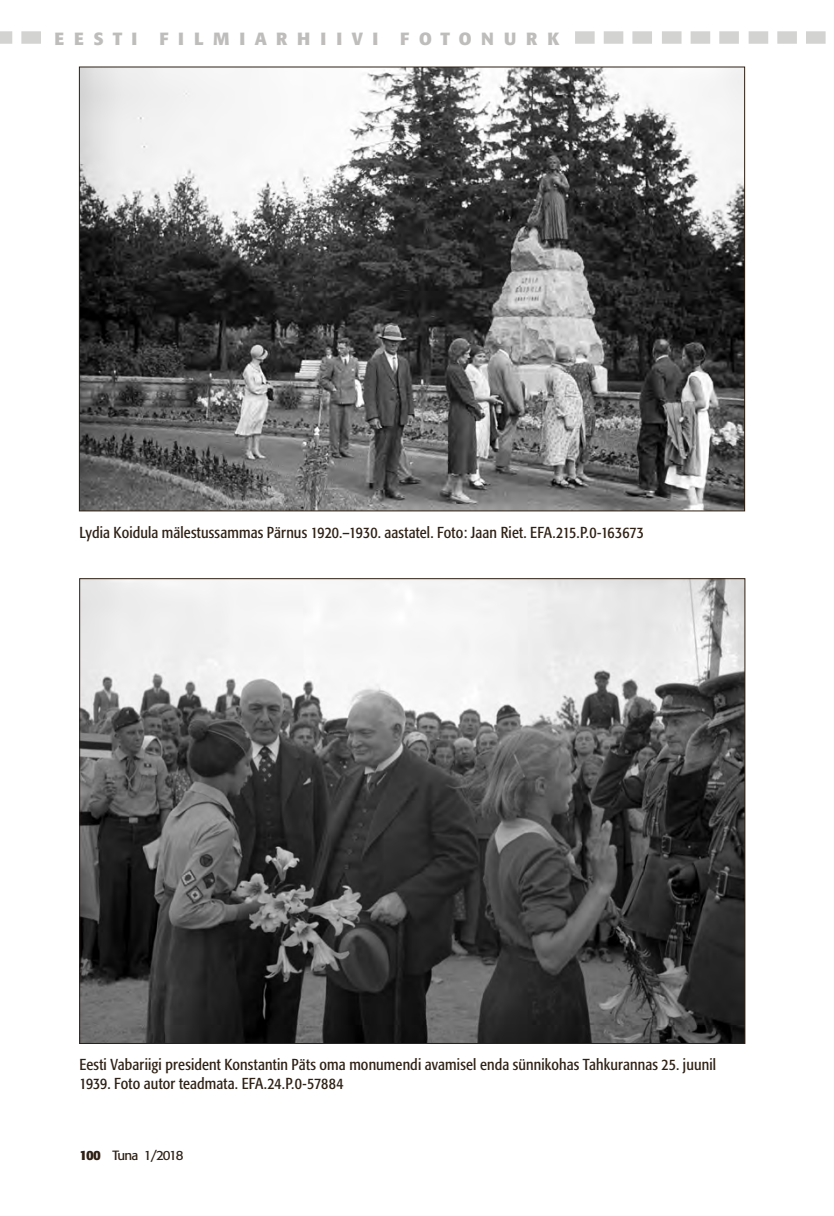
<style>
.page{position:relative;width:834px;height:1216px;background:#fff}
.page>*{position:absolute;margin:0;border:0;box-sizing:border-box;transform-origin:0 0}
.t1{font:700 17.5px "Formata";letter-spacing:.555em;color:#bebdbc}
.t2{font:condensed 15.75px/18.9px "Formata";letter-spacing:.01em;color:#2e2014}
.t3{font:13.3px "Formata";letter-spacing:-.09em;color:#2e2014}
.s1{font-weight:700}
</style>
<div class="page">
<img style="left:81px;top:69px;width:661px;height:440px">
<img style="left:81px;top:580px;width:662px;height:461px">
<svg style="left:0;top:31px;width:41px;height:13px"></svg>
<svg style="left:575px;top:31px;width:77px;height:13px"></svg>
<svg style="left:662px;top:31px;width:76px;height:13px"></svg>
<svg style="left:748px;top:31px;width:77px;height:13px"></svg>
<p class="t1" style="left:55px;top:28px;width:84px">EESTI</p>
<p class="t1" style="left:159px;top:28px;width:220px">FILMIARHIIVI</p>
<p class="t1" style="left:400px;top:28px;width:161px">FOTONURK</p>
<p class="t2" style="left:79px;top:523px;width:566px">Lydia Koidula mälestussammas Pärnus 1920.–1930. aastatel. Foto: Jaan Riet. EFA.215.P.0-163673</p>
<p class="t2" style="left:79px;top:1055px;width:638px">Eesti Vabariigi president Konstantin Päts oma monumendi avamisel enda sünnikohas Tahkurannas 25. juunil<br>1939. Foto autor teadmata. EFA.24.P.0-57884</p>
<p class="t3" style="left:79px;top:1146px;width:105px"><span class="s1">100</span> Tuna 1/2018</p>
</div>
